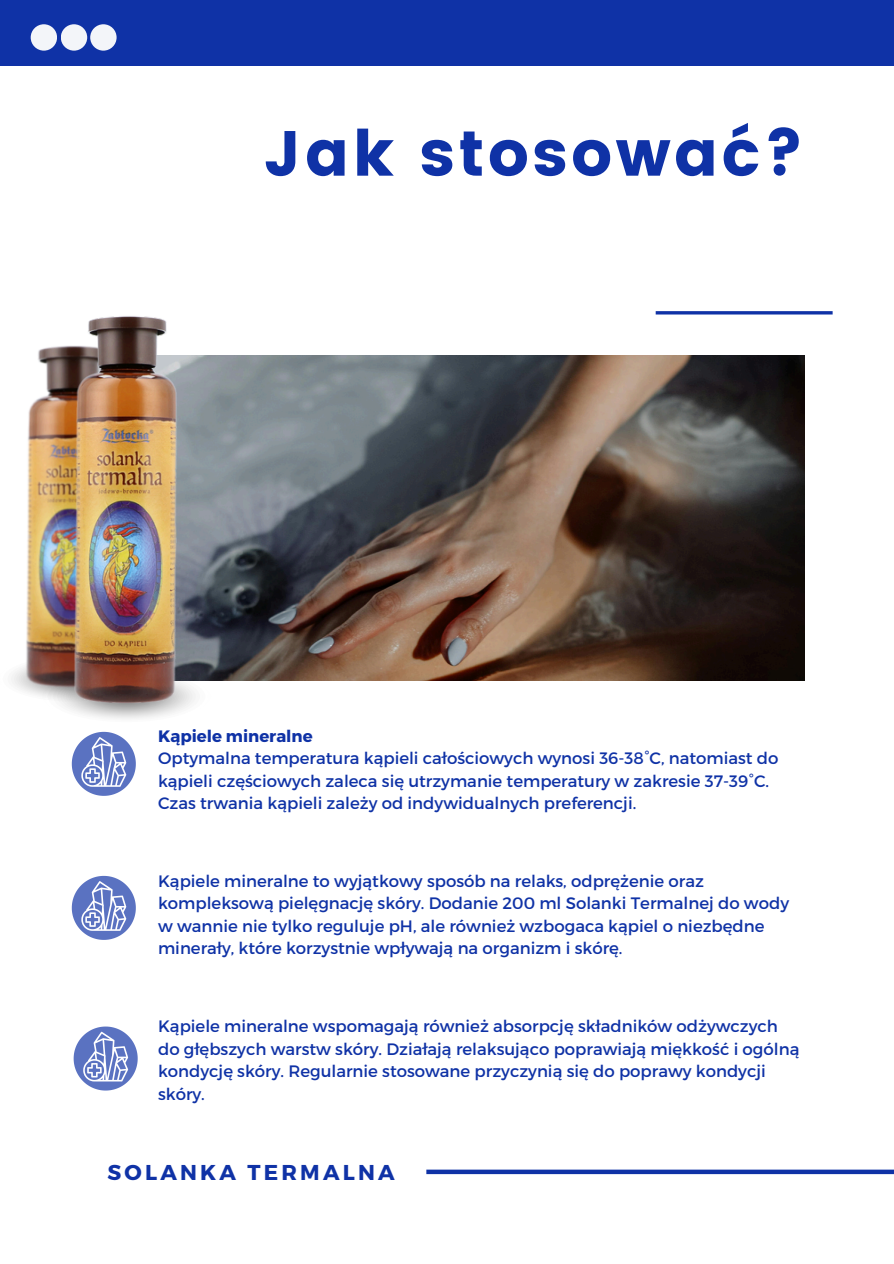
<style>
.page{position:relative;width:894px;height:1264px;background:#fff}
.page>*{position:absolute;margin:0;border:0;box-sizing:border-box;transform-origin:0 0}
.t1{font:63.6px "Poppins";letter-spacing:.05em;color:#0f32a6}
.t2{font:700 21.45px "Montserrat";letter-spacing:.15em;color:#0f32a6}
.t3{font:16.5px/22.5px "Montserrat";color:#0f32a6}
.t4{font:700 16.5px "Montserrat";color:#0f32a6}
</style>
<div class="page">
<img style="left:339px;top:355px;width:465px;height:326px">
<div style="left:0;top:0;width:893px;height:66px;background:#0f32a6"></div>
<div style="left:31px;top:24px;width:26px;height:27px;background:#f3f5f9;border-radius:50%"></div>
<div style="left:61px;top:24px;width:26px;height:27px;background:#f3f5f9;border-radius:50%"></div>
<div style="left:90px;top:24px;width:27px;height:27px;background:#f3f5f9;border-radius:50%"></div>
<hr style="left:655px;top:311px;width:177px;height:3px;background:#0f32a6">
<svg style="left:72px;top:731px;width:64px;height:64px"></svg>
<div style="left:426px;top:1169px;width:467px;height:5px;background:#0f32a6"></div>
<svg style="left:74px;top:1026px;width:64px;height:64px"></svg>
<svg style="left:72px;top:875px;width:64px;height:64px"></svg>
<img style="left:11px;top:316px;width:328px;height:403px">
<p class="t1" style="left:264px;top:116px;width:541px">Jak stosować?</p>
<p class="t4" style="left:158px;top:725px;width:156px">Kąpiele mineralne</p>
<p class="t3" style="left:158px;top:746px;width:622px">Optymalna temperatura kąpieli całościowych wynosi 36-38°C, natomiast do kąpieli częściowych zaleca się utrzymanie temperatury w zakresie 37-39°C.<br>Czas trwania kąpieli zależy od indywidualnych preferencji.</p>
<p class="t3" style="left:158px;top:868px;width:632px">Kąpiele mineralne to wyjątkowy sposób na relaks, odprężenie oraz kompleksową pielęgnację skóry. Dodanie 200 ml Solanki Termalnej do wody w wannie nie tylko reguluje pH, ale również wzbogaca kąpiel o niezbędne minerały, które korzystnie wpływają na organizm i skórę.</p>
<p class="t3" style="left:158px;top:1014px;width:642px">Kąpiele mineralne wspomagają również absorpcję składników odżywczych do głębszych warstw skóry. Działają relaksująco poprawiają miękkość i ogólną kondycję skóry. Regularnie stosowane przyczynią się do poprawy kondycji skóry.</p>
<p class="t2" style="left:107px;top:1158px;width:288px">SOLANKA TERMALNA</p>
</div>
